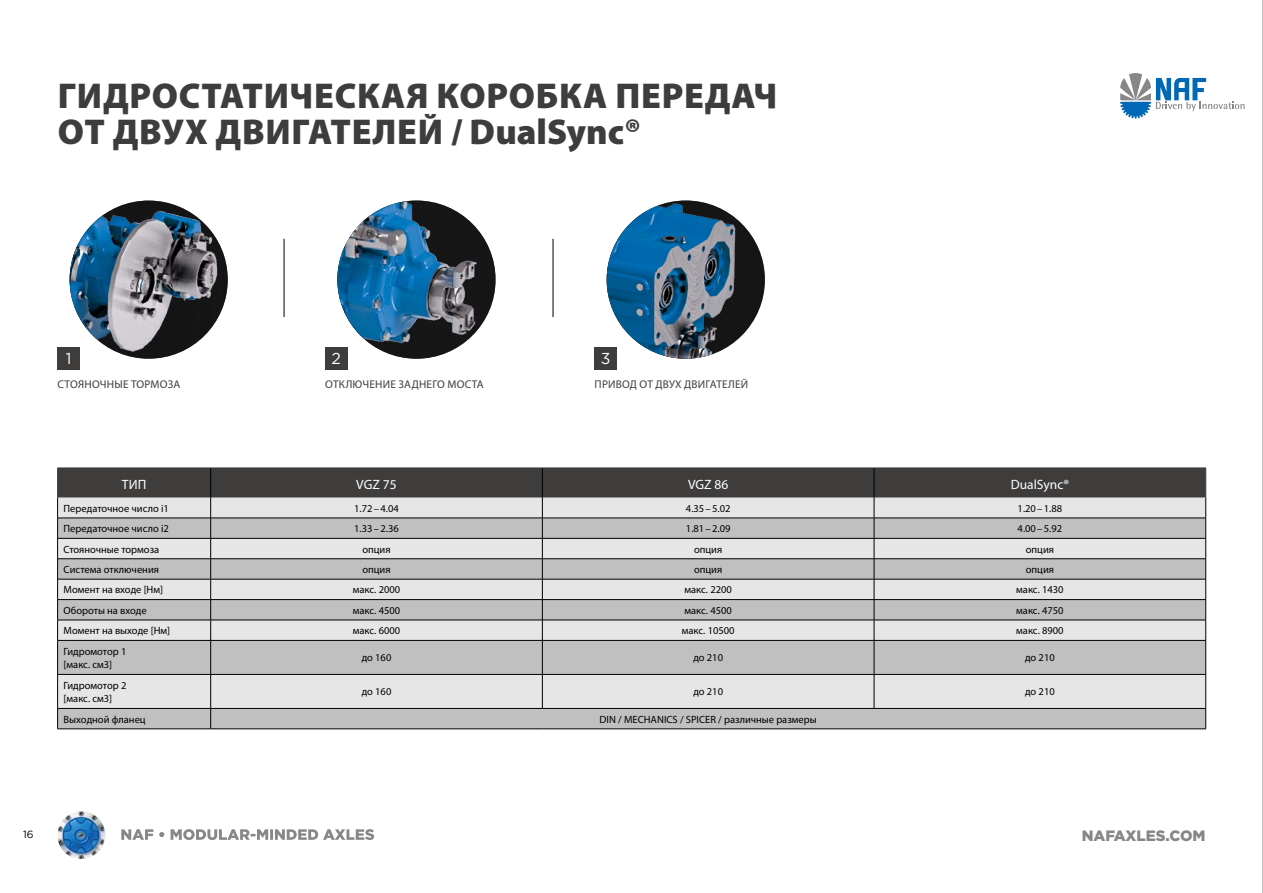
<style>
.page{position:relative;width:1263px;height:893px;background:#fff}
.page>*{position:absolute;margin:0;border:0;box-sizing:border-box;transform-origin:0 0}
.t1{font:900 36px/36px "Myriad Pro";letter-spacing:.02em;color:#3f3c3c}
.t2{font:15.75px "Gotham";color:#fff}
.t3{font:900 15px "Gotham";color:#868786}
.t4{font:13.5px "Myriad Pro";color:#fff}
.t5{font:11.25px "Myriad Pro";letter-spacing:.02em;color:#3f3c3c}
.t6{font:10.5px/12.6px "Myriad Pro";color:#000}
.t7{font:10.5px "Gotham";color:#000}
</style>
<div class="page">
<hr style="left:1262px;top:0;width:1px;height:893px;background:#c0c0bf">
<div style="left:325px;top:347px;width:23px;height:22px;background:#3f3c3c"></div>
<div style="left:337px;top:201px;width:159px;height:158px;background:#fff"></div>
<img style="left:337px;top:201px;width:159px;height:158px;border-radius:79px">
<hr style="left:284px;top:239px;width:1px;height:78px;background:#000">
<hr style="left:553px;top:239px;width:1px;height:78px;background:#000">
<div style="left:57px;top:347px;width:23px;height:22px;background:#3f3c3c"></div>
<div style="left:70px;top:201px;width:158px;height:158px;background:#000;opacity:.65"></div>
<img style="left:70px;top:201px;width:158px;height:158px;border-radius:79px">
<div style="left:594px;top:347px;width:23px;height:22px;background:#3f3c3c"></div>
<div style="left:607px;top:201px;width:158px;height:158px;background:#000;opacity:.65"></div>
<img style="left:607px;top:201px;width:158px;height:158px;border-radius:79px">
<svg style="left:121px;top:829px;width:253px;height:11px"></svg>
<svg style="left:69px;top:811px;width:12px;height:4px"></svg>
<svg style="left:1120px;top:73px;width:125px;height:46px"></svg>
<div style="left:58px;top:675px;width:1147px;height:33px;background:#e6e6e6"></div>
<div style="left:58px;top:641px;width:1147px;height:33px;background:#c0c0c0"></div>
<svg style="left:57px;top:469px;width:1149px;height:171px;background:#b4b3b3"></svg>
<hr style="left:57px;top:640px;width:154px;height:1px;background:#000">
<hr style="left:57px;top:641px;width:1px;height:33px;background:#000">
<hr style="left:211px;top:640px;width:331px;height:1px;background:#000">
<hr style="left:210px;top:641px;width:1px;height:33px;background:#000">
<hr style="left:542px;top:640px;width:332px;height:1px;background:#000">
<hr style="left:542px;top:641px;width:1px;height:33px;background:#000">
<hr style="left:874px;top:640px;width:332px;height:1px;background:#000">
<hr style="left:874px;top:641px;width:1px;height:33px;background:#000">
<hr style="left:1205px;top:641px;width:1px;height:33px;background:#000">
<hr style="left:57px;top:674px;width:154px;height:1px;background:#000">
<hr style="left:57px;top:675px;width:1px;height:33px;background:#000">
<hr style="left:211px;top:674px;width:331px;height:1px;background:#000">
<hr style="left:210px;top:675px;width:1px;height:33px;background:#000">
<hr style="left:542px;top:674px;width:332px;height:1px;background:#000">
<hr style="left:542px;top:675px;width:1px;height:33px;background:#000">
<hr style="left:874px;top:674px;width:332px;height:1px;background:#000">
<hr style="left:874px;top:675px;width:1px;height:33px;background:#000">
<hr style="left:1205px;top:675px;width:1px;height:33px;background:#000">
<svg style="left:57px;top:708px;width:1149px;height:21px;background:#b0b0b0"></svg>
<hr style="left:57px;top:729px;width:154px;height:1px;background:#000">
<hr style="left:211px;top:729px;width:331px;height:1px;background:#000">
<hr style="left:542px;top:729px;width:332px;height:1px;background:#000">
<hr style="left:874px;top:729px;width:332px;height:1px;background:#000">
<hr style="left:57px;top:468px;width:154px;height:1px;background:#3f3c3c">
<hr style="left:57px;top:468px;width:1px;height:30px;background:#3f3c3c">
<hr style="left:211px;top:468px;width:331px;height:1px;background:#3f3c3c">
<hr style="left:542px;top:468px;width:332px;height:1px;background:#3f3c3c">
<hr style="left:874px;top:468px;width:332px;height:1px;background:#3f3c3c">
<hr style="left:1205px;top:468px;width:1px;height:30px;background:#3f3c3c">
<hr style="left:210px;top:468px;width:1px;height:30px;background:#000">
<hr style="left:542px;top:468px;width:1px;height:30px;background:#000">
<hr style="left:874px;top:468px;width:1px;height:30px;background:#000">
<h1 class="t1" style="left:58px;top:78px;width:721px">ГИДРОСТАТИЧЕСКАЯ КОРОБКА ПЕРЕДАЧ<br>ОТ ДВУХ ДВИГАТЕЛЕЙ / DualSync®</h1>
<h2 class="t2" style="left:66px;top:348px;width:7px">1</h2>
<h2 class="t2" style="left:332px;top:348px;width:11px">2</h2>
<h2 class="t2" style="left:601px;top:348px;width:11px">3</h2>
<p class="t5" style="left:58px;top:378px;width:124px">СТОЯНОЧНЫЕ ТОРМОЗА</p>
<p class="t5" style="left:325px;top:378px;width:160px">ОТКЛЮЧЕНИЕ ЗАДНЕГО МОСТА</p>
<p class="t5" style="left:595px;top:378px;width:155px">ПРИВОД ОТ ДВУХ ДВИГАТЕЛЕЙ</p>
<p class="t4" style="left:122px;top:476px;width:26px">ТИП</p>
<p class="t4" style="left:356px;top:476px;width:42px">VGZ 75</p>
<p class="t4" style="left:688px;top:476px;width:42px">VGZ 86</p>
<p class="t4" style="left:1011px;top:476px;width:60px">DualSync®</p>
<p class="t6" style="left:64px;top:502px;width:107px">Передаточное число i1</p>
<p class="t6" style="left:354px;top:502px;width:46px">1.72–4.04</p>
<p class="t6" style="left:686px;top:502px;width:46px">4.35–5.02</p>
<p class="t6" style="left:1018px;top:502px;width:46px">1.20–1.88</p>
<p class="t6" style="left:64px;top:522px;width:107px">Передаточное число i2</p>
<p class="t6" style="left:354px;top:522px;width:46px">1.33–2.36</p>
<p class="t6" style="left:686px;top:522px;width:46px">1.81–2.09</p>
<p class="t6" style="left:1018px;top:522px;width:46px">4.00–5.92</p>
<p class="t6" style="left:64px;top:542px;width:97px">Стояночные тормоза</p>
<p class="t6" style="left:362px;top:542px;width:30px">опция</p>
<p class="t6" style="left:694px;top:542px;width:30px">опция</p>
<p class="t6" style="left:1026px;top:542px;width:30px">опция</p>
<p class="t6" style="left:64px;top:563px;width:97px">Система отключения</p>
<p class="t6" style="left:362px;top:563px;width:30px">опция</p>
<p class="t6" style="left:694px;top:563px;width:30px">опция</p>
<p class="t6" style="left:1026px;top:563px;width:30px">опция</p>
<p class="t6" style="left:64px;top:583px;width:101px">Момент на входе [Нм]</p>
<p class="t6" style="left:353px;top:583px;width:49px">макс. 2000</p>
<p class="t6" style="left:684px;top:583px;width:49px">макс. 2200</p>
<p class="t6" style="left:1016px;top:583px;width:49px">макс. 1430</p>
<p class="t6" style="left:64px;top:604px;width:85px">Обороты на входе</p>
<p class="t6" style="left:353px;top:604px;width:49px">макс. 4500</p>
<p class="t6" style="left:684px;top:604px;width:49px">макс. 4500</p>
<p class="t6" style="left:1016px;top:604px;width:49px">макс. 4750</p>
<p class="t6" style="left:64px;top:624px;width:108px">Момент на выходе [Нм]</p>
<p class="t6" style="left:353px;top:624px;width:49px">макс. 6000</p>
<p class="t6" style="left:682px;top:624px;width:54px">макс. 10500</p>
<p class="t6" style="left:1016px;top:624px;width:49px">макс. 8900</p>
<p class="t6" style="left:64px;top:645px;width:64px">Гидромотор 1 [макс. см3]</p>
<p class="t6" style="left:362px;top:651px;width:31px">до 160</p>
<p class="t6" style="left:693px;top:651px;width:31px">до 210</p>
<p class="t6" style="left:1025px;top:651px;width:31px">до 210</p>
<p class="t6" style="left:64px;top:679px;width:64px">Гидромотор 2 [макс. см3]</p>
<p class="t6" style="left:362px;top:685px;width:31px">до 160</p>
<p class="t6" style="left:693px;top:685px;width:31px">до 210</p>
<p class="t6" style="left:1025px;top:685px;width:31px">до 210</p>
<p class="t6" style="left:64px;top:713px;width:84px">Выходной фланец</p>
<p class="t6" style="left:600px;top:713px;width:219px">DIN / MECHANICS / SPICER / различные размеры</p>
<p class="t7" style="left:23px;top:827px;width:12px">16</p>
<h3 class="t3" style="left:1082px;top:825px;width:125px">NAFAXLES.COM</h3>
</div>
